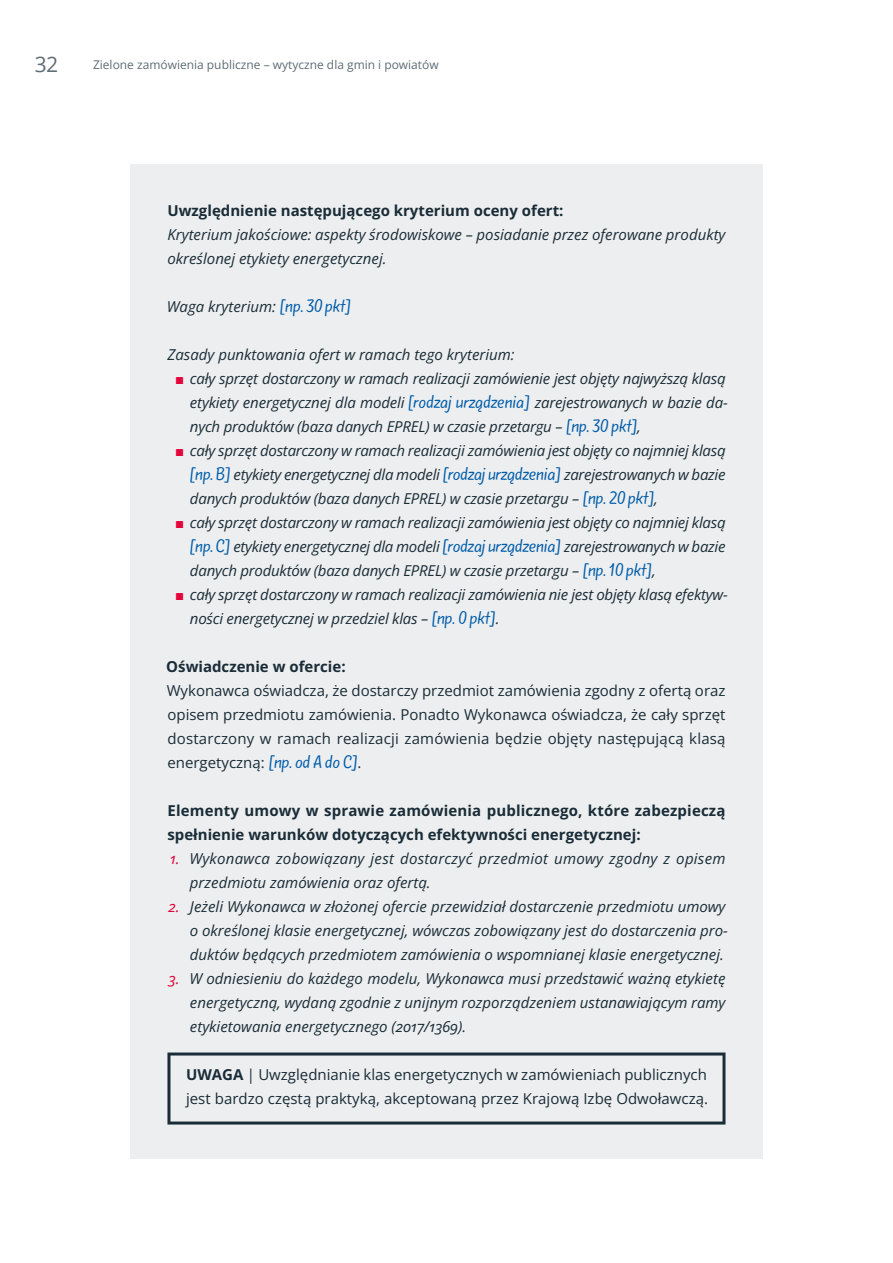
<style>
.page{position:relative;width:893px;height:1263px;background:#fff}
.page>*{position:absolute;margin:0;border:0;box-sizing:border-box;transform-origin:0 0}
.t1{font:21px "Open Sans";color:#5e6c73}
.t2{font:italic 15px/24px "Open Sans";color:#192c37}
.t3{font:15px/24px "Open Sans";color:#192c37;text-align:justify}
.t4{font:700 15px/24px "Open Sans";color:#192c37}
.t5{font:12px "Open Sans";color:#5e6c73}
.s1{font-family:"Pinatas Masters";font-style:normal;font-size:18px;color:#005ca9}
.s2{font-family:"Arial";font-style:normal;color:#e4003a}
.s3{font-family:"Pinatas Masters";font-size:18px;color:#005ca9}
.s4{color:#e4003a}
.s5{font-weight:700}
</style>
<div class="page">
<div style="left:130px;top:164px;width:633px;height:995px;background:#edeeef"></div>
<svg style="left:167px;top:1052px;width:558px;height:72px"></svg>
<h1 class="t1" style="left:35px;top:50px;width:25px">32</h1>
<p class="t5" style="left:93px;top:56px;width:347px">Zielone zamówienia publiczne – wytyczne dla gmin i powiatów</p>
<p class="t4" style="left:167px;top:198px;width:397px">Uwzględnienie następującego kryterium oceny ofert:</p>
<p class="t2" style="left:167px;top:222px;width:559px">Kryterium jakościowe: aspekty środowiskowe – posiadanie przez oferowane produkty określonej etykiety energetycznej.</p>
<p class="t2" style="left:167px;top:294px;width:186px">Waga kryterium: <span class="s1">[np. 30 pkt]</span></p>
<p class="t2" style="left:167px;top:342px;width:349px">Zasady punktowania ofert w ramach tego kryterium:</p>
<p class="t2" style="left:190px;top:366px;width:539px;text-indent:-15px"><span class="s2">■</span> cały sprzęt dostarczony w ramach realizacji zamówienie jest objęty najwyższą klasą etykiety energetycznej dla modeli <span class="s1">[rodzaj urządzenia]</span> zarejestrowanych w bazie da&shy;nych produktów (baza danych EPREL) w czasie przetargu – <span class="s1">[np. 30 pkt]</span>,</p>
<p class="t2" style="left:190px;top:438px;width:537px;text-align:justify;text-indent:-15px"><span class="s2">■</span> cały sprzęt dostarczony w ramach realizacji zamówienia jest objęty co najmniej klasą <span class="s1">[np. B]</span> etykiety energetycznej dla modeli <span class="s1">[rodzaj urządzenia]</span> zarejestrowanych w bazie danych produktów (baza danych EPREL) w czasie przetargu – <span class="s1">[np. 20 pkt]</span>,</p>
<p class="t2" style="left:190px;top:510px;width:537px;text-align:justify;text-indent:-15px"><span class="s2">■</span> cały sprzęt dostarczony w ramach realizacji zamówienia jest objęty co najmniej klasą <span class="s1">[np. C]</span> etykiety energetycznej dla modeli <span class="s1">[rodzaj urządzenia]</span> zarejestrowanych w bazie danych produktów (baza danych EPREL) w czasie przetargu – <span class="s1">[np. 10 pkt]</span>,</p>
<p class="t2" style="left:190px;top:582px;width:539px;text-indent:-15px"><span class="s2">■</span> cały sprzęt dostarczony w ramach realizacji zamówienia nie jest objęty klasą efektyw&shy;ności energetycznej w przedziel klas – <span class="s1">[np. 0 pkt]</span>.</p>
<p class="t4" style="left:166px;top:654px;width:181px">Oświadczenie w ofercie:</p>
<p class="t3" style="left:167px;top:678px;width:560px">Wykonawca oświadcza, że dostarczy przedmiot zamówienia zgodny z ofertą oraz opisem przedmiotu zamówienia. Ponadto Wykonawca oświadcza, że cały sprzęt dostarczony w ramach realizacji zamówienia będzie objęty następującą klasą energetyczną: <span class="s3">[np. od A do C]</span>.</p>
<p class="t4" style="left:167px;top:798px;width:559px">Elementy umowy w sprawie zamówienia publicznego, które zabezpieczą spełnienie warunków dotyczących efektywności energetycznej:</p>
<p class="t2" style="left:190px;top:846px;width:537px;text-indent:-20px"><span class="s4">1.</span> Wykonawca zobowiązany jest dostarczyć przedmiot umowy zgodny z opisem przedmiotu zamówienia oraz ofertą.</p>
<p class="t2" style="left:190px;top:894px;width:539px;text-indent:-22px"><span class="s4">2.</span> Jeżeli Wykonawca w złożonej ofercie przewidział dostarczenie przedmiotu umowy o określonej klasie energetycznej, wówczas zobowiązany jest do dostarczenia pro&shy;duktów będących przedmiotem zamówienia o wspomnianej klasie energetycznej.</p>
<p class="t2" style="left:190px;top:966px;width:537px;text-align:justify;text-indent:-22px"><span class="s4">3.</span> W odniesieniu do każdego modelu, Wykonawca musi przedstawić ważną etykietę energetyczną, wydaną zgodnie z unijnym rozporządzeniem ustanawiającym ramy etykietowania energetycznego (2017/1369).</p>
<p class="t3" style="left:186px;top:1062px;width:523px"><span class="s5">UWAGA</span> | Uwzględnianie klas energetycznych w zamówieniach publicznych jest bardzo częstą praktyką, akceptowaną przez Krajową Izbę Odwoławczą.</p>
</div>
